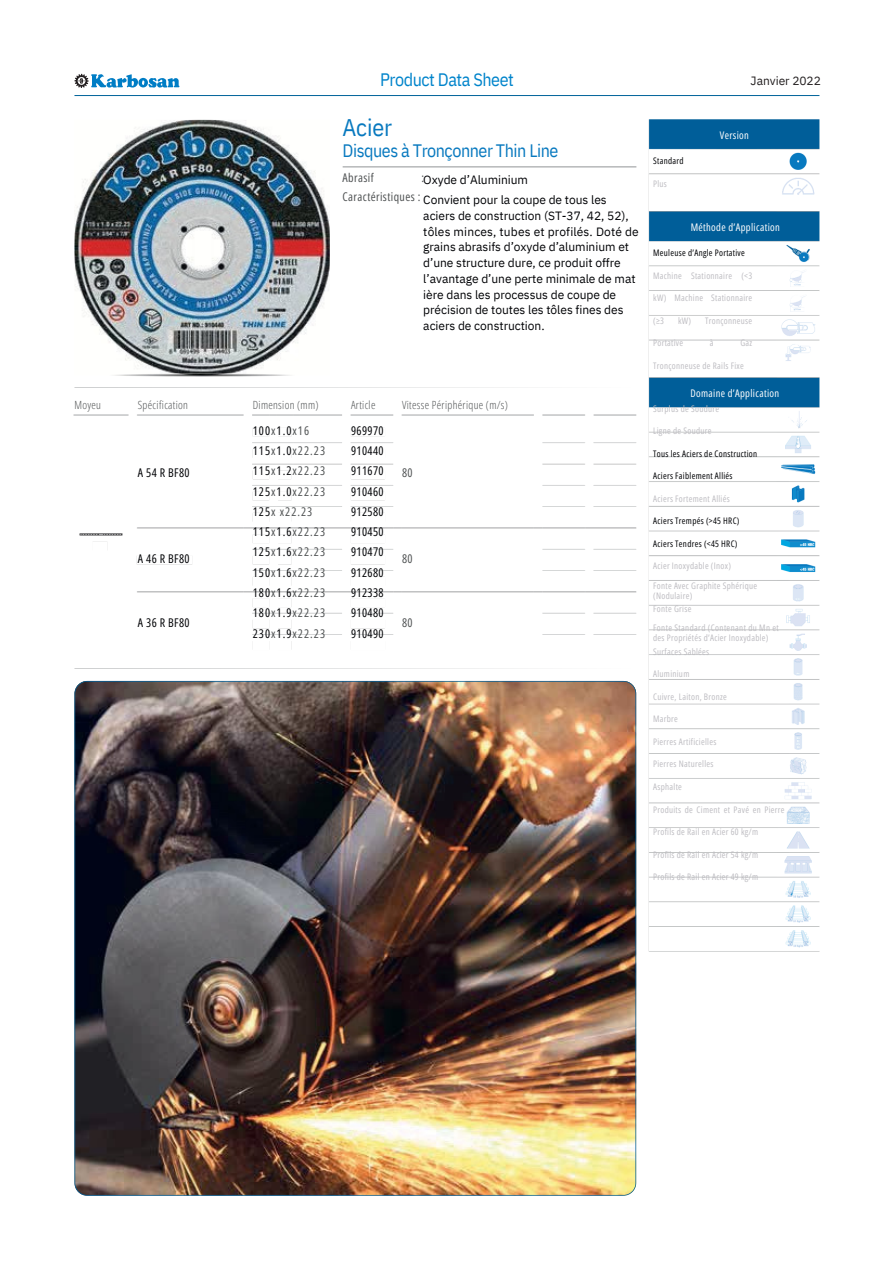
<style>
.page{position:relative;width:894px;height:1264px;background:#fff}
.page>*{position:absolute;margin:0;border:0;box-sizing:border-box;transform-origin:0 0}
.t1{font:24px "IBM Plex Sans Cond";letter-spacing:-.005em;color:#0879bf}
.t2{font:18px "IBM Plex Sans Cond";letter-spacing:-.025em;color:#0879bf}
.t3{font:18px "IBM Plex Sans Cond";letter-spacing:-.025em;color:#0084cb}
.t4{font:12px "IBM Plex Sans";letter-spacing:-.005em;color:#000205}
.t5{font:12px/20.2px "Open Sans Condensed";letter-spacing:.085em;color:#4f5253}
.t6{font:12px/20.2px "Open Sans Condensed";letter-spacing:.03em;color:#000205;text-align:justify}
.t7{font:12px "Open Sans Condensed";letter-spacing:.03em;color:#4f5253}
.t8{font:12px "IBM Plex Sans";letter-spacing:-.005em;color:#231f20}
.t9{font:300 11.25px "Open Sans Condensed";letter-spacing:.03em;color:#4f5253}
.t10{font:10.5px "Open Sans Condensed";letter-spacing:.035em;color:#fff}
.t11{font:9px "Open Sans Condensed";letter-spacing:.035em;color:#bebdc2}
.t12{font:9px "Open Sans Condensed";letter-spacing:.035em;color:#000205}
.s1{color:#000205}
</style>
<div class="page">
<hr style="left:74px;top:95px;width:745px;height:1px;background:#00639a">
<svg style="left:74px;top:74px;width:105px;height:14px"></svg>
<img style="left:74px;top:958px;width:562px;height:237px">
<img style="left:73px;top:119px;width:747px;height:839px">
<p class="t3" style="left:380px;top:68px;width:135px">Product Data Sheet</p>
<p class="t1" style="left:342px;top:112px;width:51px">Acier</p>
<p class="t2" style="left:342px;top:139px;width:217px">Disques à Tronçonner Thin Line</p>
<p class="t4" style="left:423px;top:171px;width:106px">Oxyde d’Aluminium</p>
<p class="t4" style="left:423px;top:192px;width:185px">Convient pour la coupe de tous les</p>
<p class="t4" style="left:423px;top:207px;width:207px">aciers de construction (ST-37, 42, 52),</p>
<p class="t4" style="left:423px;top:223px;width:217px">tôles minces, tubes et profilés. Doté de</p>
<p class="t4" style="left:423px;top:239px;width:207px">grains abrasifs d’oxyde d’aluminium et</p>
<p class="t4" style="left:423px;top:255px;width:199px">d’une structure dure, ce produit offre</p>
<p class="t4" style="left:423px;top:270px;width:214px">l’avantage d’une perte minimale de mat</p>
<p class="t4" style="left:423px;top:286px;width:194px">ière dans les processus de coupe de</p>
<p class="t4" style="left:423px;top:302px;width:202px">précision de toutes les tôles fines des</p>
<p class="t4" style="left:423px;top:318px;width:123px">aciers de construction.</p>
<p class="t7" style="left:342px;top:169px;width:33px">Abrasif</p>
<p class="t5" style="left:421px;top:167px;width:4px">:</p>
<p class="t7" style="left:342px;top:188px;width:79px">Caractéristiques :</p>
<p class="t9" style="left:74px;top:397px;width:28px">Moyeu</p>
<p class="t9" style="left:138px;top:397px;width:52px">Spécification</p>
<p class="t9" style="left:253px;top:397px;width:67px">Dimension (mm)</p>
<p class="t9" style="left:351px;top:397px;width:26px">Article</p>
<p class="t9" style="left:402px;top:397px;width:107px">Vitesse Périphérique (m/s)</p>
<p class="t6" style="left:138px;top:462px;width:53px">A 54 R BF80</p>
<p class="t6" style="left:138px;top:548px;width:53px">A 46 R BF80</p>
<p class="t6" style="left:138px;top:612px;width:53px">A 36 R BF80</p>
<p class="t5" style="left:253px;top:420px;width:74px"><span class="s1">100</span>x<span class="s1">1.0</span>x16<br><span class="s1">115</span>x<span class="s1">1.0</span>x22.23<br><span class="s1">115</span>x<span class="s1">1.2</span>x22.23<br><span class="s1">125</span>x<span class="s1">1.0</span>x22.23<br><span class="s1">125</span>x x22.23<br><span class="s1">115</span>x<span class="s1">1.6</span>x22.23<br><span class="s1">125</span>x<span class="s1">1.6</span>x22.23<br><span class="s1">150</span>x<span class="s1">1.6</span>x22.23<br><span class="s1">180</span>x<span class="s1">1.6</span>x22.23<br><span class="s1">180</span>x<span class="s1">1.9</span>x22.23<br><span class="s1">230</span>x<span class="s1">1.9</span>x22.23</p>
<p class="t6" style="left:351px;top:420px;width:34px">969970<br>910440<br>911670<br>910460<br>912580<br>910450<br>910470<br>912680<br>912338<br>910480<br>910490</p>
<p class="t5" style="left:402px;top:462px;width:12px">80</p>
<p class="t5" style="left:402px;top:548px;width:12px">80</p>
<p class="t5" style="left:402px;top:612px;width:12px">80</p>
<p class="t8" style="left:750px;top:72px;width:72px">Janvier 2022</p>
<p class="t12" style="left:653px;top:154px;width:32px">Standard</p>
<p class="t11" style="left:653px;top:177px;width:15px">Plus</p>
<p class="t10" style="left:719px;top:127px;width:31px">Version</p>
<p class="t10" style="left:690px;top:219px;width:91px">Méthode d’Application</p>
<p class="t12" style="left:653px;top:246px;width:93px">Meuleuse d’Angle Portative</p>
<p class="t11" style="left:653px;top:269px;width:100px">Machine Stationnaire (&lt;3</p>
<p class="t11" style="left:653px;top:291px;width:100px">kW) Machine Stationnaire</p>
<p class="t11" style="left:653px;top:314px;width:12px">(≥3</p>
<p class="t11" style="left:678px;top:314px;width:76px">kW) Tronçonneuse</p>
<p class="t11" style="left:653px;top:336px;width:31px">Portative</p>
<p class="t11" style="left:709px;top:336px;width:5px">à</p>
<p class="t11" style="left:740px;top:336px;width:13px">Gaz</p>
<p class="t11" style="left:653px;top:359px;width:92px">Tronçonneuse de Rails Fixe</p>
<p class="t11" style="left:653px;top:402px;width:67px">Surplus de Soudure</p>
<p class="t11" style="left:653px;top:424px;width:60px">Ligne de Soudure</p>
<p class="t12" style="left:653px;top:447px;width:105px">Tous les Aciers de Construction</p>
<p class="t12" style="left:653px;top:469px;width:81px">Aciers Faiblement Alliés</p>
<p class="t11" style="left:653px;top:492px;width:78px">Aciers Fortement Alliés</p>
<p class="t12" style="left:653px;top:514px;width:88px">Aciers Trempés (&gt;45 HRC)</p>
<p class="t12" style="left:653px;top:537px;width:86px">Aciers Tendres (&lt;45 HRC)</p>
<p class="t11" style="left:653px;top:559px;width:79px">Acier Inoxydable (Inox)</p>
<p class="t11" style="left:653px;top:579px;width:105px">Fonte Avec Graphite Sphérique</p>
<p class="t11" style="left:653px;top:589px;width:41px">(Nodulaire)</p>
<p class="t11" style="left:653px;top:602px;width:40px">Fonte Grise</p>
<p class="t11" style="left:653px;top:621px;width:127px">Fonte Standard (Contenant du Mn et</p>
<p class="t11" style="left:653px;top:631px;width:117px">des Propriétés d’Acier Inoxydable)</p>
<p class="t11" style="left:653px;top:645px;width:58px">Surfaces Sablées</p>
<p class="t11" style="left:653px;top:667px;width:38px">Aluminium</p>
<p class="t11" style="left:653px;top:690px;width:75px">Cuivre, Laiton, Bronze</p>
<p class="t11" style="left:653px;top:712px;width:26px">Marbre</p>
<p class="t11" style="left:653px;top:735px;width:65px">Pierres Artificielles</p>
<p class="t11" style="left:653px;top:757px;width:62px">Pierres Naturelles</p>
<p class="t11" style="left:653px;top:780px;width:30px">Asphalte</p>
<p class="t11" style="left:653px;top:802px;width:133px">Produits de Ciment et Pavé en Pierre</p>
<p class="t11" style="left:653px;top:825px;width:106px">Profils de Rail en Acier 60 kg/m</p>
<p class="t11" style="left:653px;top:847px;width:106px">Profils de Rail en Acier 54 kg/m</p>
<p class="t11" style="left:653px;top:870px;width:106px">Profils de Rail en Acier 49 kg/m</p>
<p class="t10" style="left:690px;top:385px;width:90px">Domaine d’Application</p>
</div>
